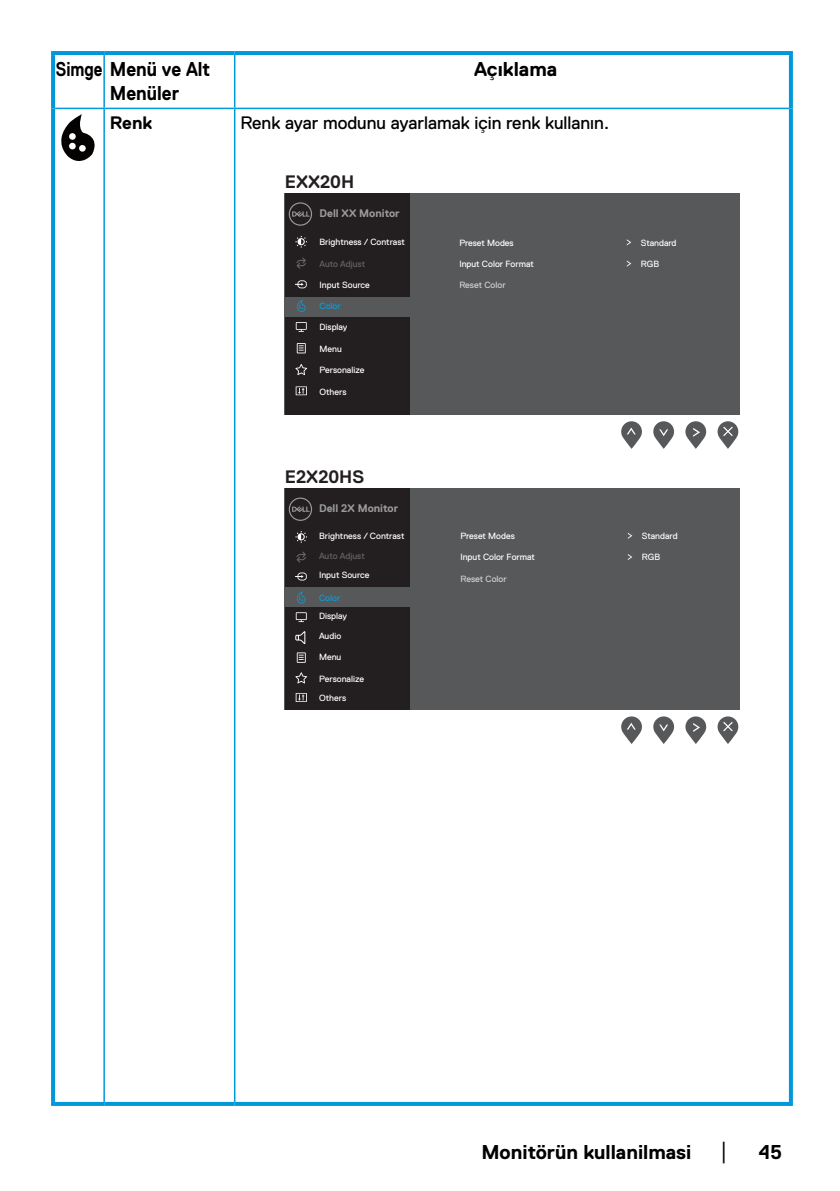
<style>
.page{position:relative;width:840px;height:1191px;background:#fff}
.page>*{position:absolute;margin:0;border:0;box-sizing:border-box;transform-origin:0 0}
.t1{font:700 20px "Dell Replica";color:#000}
.t2{font:700 20px/24px "Dell Replica";color:#000;scale:.8 1}
.t3{font:18px "Dell Replica";color:#000}
.t4{font:700 18px "Dell Replica";color:#231f20}
.t5{font:700 18px "Dell Replica";color:#000}
.t6{font:18px "Times New Roman";color:#000}
.t7{font:700 11px "Dell Replica";color:#9b9b9b}
.t8{font:9px/19.2px "Dell Replica";color:#fff}
.t9{font:9px "Dell Replica";color:#646464}
.t10{font:9px "Dell Replica";color:#d1d2d4}
.t11{font:9px "Dell Replica";color:#069edb}
</style>
<div class="page">
<hr style="left:51px;top:51px;width:53px;height:4px;background:#0098d9">
<svg style="left:51px;top:55px;width:4px;height:53px"></svg>
<hr style="left:104px;top:51px;width:130px;height:4px;background:#0098d9">
<hr style="left:234px;top:51px;width:558px;height:4px;background:#0098d9">
<svg style="left:788px;top:55px;width:4px;height:53px"></svg>
<hr style="left:103px;top:55px;width:2px;height:53px;background:#0098d9">
<hr style="left:234px;top:55px;width:1px;height:53px;background:#0098d9">
<hr style="left:55px;top:108px;width:49px;height:1px;background:#0098d9">
<hr style="left:104px;top:108px;width:130px;height:1px;background:#0098d9">
<hr style="left:234px;top:108px;width:554px;height:1px;background:#0098d9">
<svg style="left:51px;top:108px;width:4px;height:994px;background:#0499d9"></svg>
<svg style="left:788px;top:108px;width:4px;height:994px;background:#3aafe1"></svg>
<svg style="left:51px;top:1102px;width:53px;height:4px"></svg>
<svg style="left:104px;top:1102px;width:130px;height:4px"></svg>
<svg style="left:234px;top:1102px;width:558px;height:4px;background:#0499d9"></svg>
<hr style="left:103px;top:109px;width:2px;height:993px;background:#0098d9">
<hr style="left:234px;top:109px;width:1px;height:993px;background:#0098d9">
<svg style="left:61px;top:114px;width:34px;height:47px"></svg>
<svg style="left:685px;top:421px;width:20px;height:28px"></svg>
<svg style="left:717px;top:421px;width:20px;height:28px"></svg>
<svg style="left:653px;top:421px;width:20px;height:28px"></svg>
<svg style="left:621px;top:421px;width:20px;height:28px"></svg>
<div style="left:284px;top:193px;width:455px;height:222px;background:#57585a"></div>
<div style="left:284px;top:193px;width:125px;height:222px;background:#231f20"></div>
<div style="left:284px;top:297px;width:125px;height:20px;background:#57585a"></div>
<svg style="left:288px;top:202px;width:24px;height:24px"></svg>
<svg style="left:295px;top:236px;width:12px;height:12px"></svg>
<svg style="left:296px;top:257px;width:10px;height:12px"></svg>
<svg style="left:297px;top:299px;width:8px;height:13px"></svg>
<svg style="left:295px;top:322px;width:11px;height:10px"></svg>
<svg style="left:296px;top:343px;width:9px;height:10px"></svg>
<svg style="left:295px;top:364px;width:12px;height:11px"></svg>
<svg style="left:295px;top:386px;width:12px;height:9px"></svg>
<svg style="left:295px;top:280px;width:11px;height:8px"></svg>
<svg style="left:626px;top:239px;width:5px;height:6px"></svg>
<svg style="left:626px;top:260px;width:5px;height:7px"></svg>
<svg style="left:685px;top:716px;width:20px;height:28px"></svg>
<svg style="left:717px;top:716px;width:20px;height:28px"></svg>
<svg style="left:653px;top:716px;width:20px;height:28px"></svg>
<svg style="left:621px;top:716px;width:20px;height:28px"></svg>
<div style="left:284px;top:489px;width:455px;height:221px;background:#57585a"></div>
<div style="left:284px;top:489px;width:125px;height:221px;background:#231f20"></div>
<div style="left:284px;top:587px;width:125px;height:20px;background:#57585a"></div>
<svg style="left:288px;top:497px;width:24px;height:24px"></svg>
<svg style="left:295px;top:531px;width:12px;height:12px"></svg>
<svg style="left:296px;top:551px;width:10px;height:11px"></svg>
<svg style="left:297px;top:591px;width:8px;height:12px"></svg>
<svg style="left:295px;top:612px;width:11px;height:10px"></svg>
<svg style="left:296px;top:652px;width:9px;height:11px"></svg>
<svg style="left:295px;top:672px;width:12px;height:11px"></svg>
<svg style="left:295px;top:693px;width:12px;height:9px"></svg>
<svg style="left:295px;top:572px;width:11px;height:8px"></svg>
<svg style="left:295px;top:631px;width:10px;height:13px"></svg>
<svg style="left:627px;top:533px;width:5px;height:6px"></svg>
<svg style="left:627px;top:554px;width:5px;height:6px"></svg>
<h1 class="t2" style="left:110px;top:57px;width:127px;text-indent:-54px">Simge Menü ve Alt<br>Menüler</h1>
<h1 class="t1" style="left:474px;top:58px;width:84px">Açıklama</h1>
<h2 class="t5" style="left:110px;top:113px;width:44px">Renk</h2>
<h2 class="t3" style="left:240px;top:113px;width:370px">Renk ayar modunu ayarlamak için renk kullanın.</h2>
<h2 class="t4" style="left:284px;top:172px;width:71px">EXX20H</h2>
<p class="t7" style="left:319px;top:207px;width:82px">Dell XX Monitor</p>
<p class="t8" style="left:319px;top:233px;width:87px">Brightness / Contrast</p>
<p class="t9" style="left:319px;top:258px;width:47px">Auto Adjust</p>
<p class="t8" style="left:319px;top:275px;width:52px">Input Source</p>
<p class="t11" style="left:319px;top:301px;width:23px">Color</p>
<p class="t8" style="left:319px;top:318px;width:29px">Display</p>
<p class="t8" style="left:319px;top:339px;width:24px">Menu</p>
<p class="t8" style="left:319px;top:360px;width:46px">Personalize</p>
<p class="t8" style="left:319px;top:382px;width:29px">Others</p>
<h2 class="t4" style="left:284px;top:467px;width:81px">E2X20HS</h2>
<p class="t7" style="left:319px;top:502px;width:81px">Dell 2X Monitor</p>
<p class="t8" style="left:319px;top:526px;width:87px">Brightness / Contrast</p>
<p class="t9" style="left:319px;top:551px;width:47px">Auto Adjust</p>
<p class="t8" style="left:319px;top:566px;width:52px">Input Source</p>
<p class="t11" style="left:319px;top:592px;width:23px">Color</p>
<p class="t8" style="left:319px;top:606px;width:29px">Display</p>
<p class="t8" style="left:319px;top:647px;width:24px">Menu</p>
<p class="t8" style="left:319px;top:626px;width:24px">Audio</p>
<p class="t8" style="left:319px;top:669px;width:46px">Personalize<br>Others</p>
<p class="t8" style="left:459px;top:233px;width:56px">Preset Modes</p>
<p class="t8" style="left:459px;top:254px;width:76px">Input Color Format</p>
<p class="t10" style="left:459px;top:280px;width:48px">Reset Color</p>
<p class="t8" style="left:460px;top:526px;width:56px">Preset Modes</p>
<p class="t8" style="left:460px;top:547px;width:76px">Input Color Format</p>
<p class="t10" style="left:460px;top:573px;width:48px">Reset Color</p>
<p class="t8" style="left:640px;top:233px;width:37px">Standard</p>
<p class="t8" style="left:640px;top:254px;width:20px">RGB</p>
<p class="t8" style="left:641px;top:526px;width:37px">Standard</p>
<p class="t8" style="left:641px;top:547px;width:20px">RGB</p>
<h1 class="t1" style="left:481px;top:1141px;width:211px">Monitörün kullanilmasi</h1>
<h2 class="t6" style="left:717px;top:1139px;width:14px">│</h2>
<h1 class="t1" style="left:758px;top:1141px;width:25px">45</h1>
</div>
